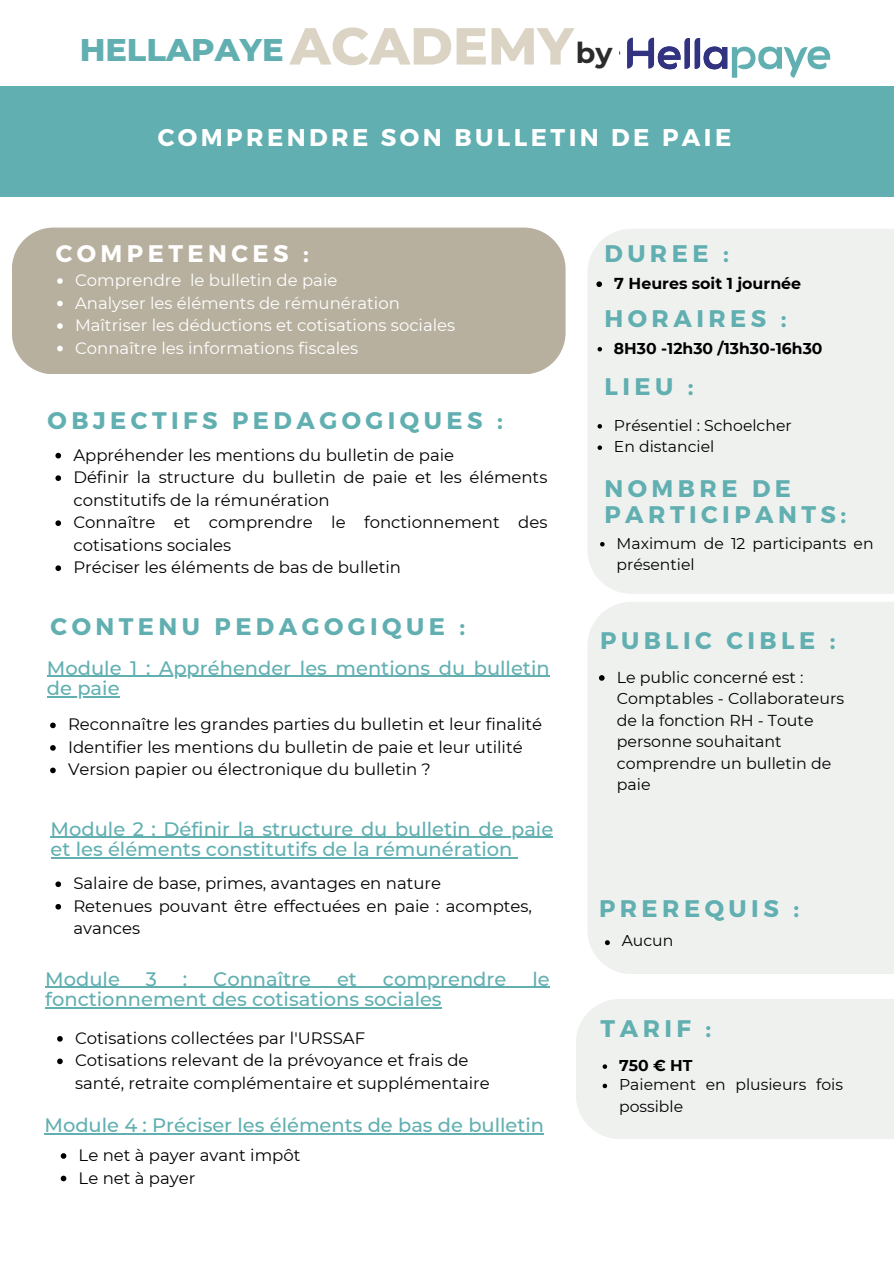
<style>
.page{position:relative;width:894px;height:1264px;background:#fff}
.page>*{position:absolute;margin:0;border:0;box-sizing:border-box;transform-origin:0 0}
.t1{font:800 51.9px "Montserrat";color:#dbd4c4}
.t2{font:800 31.95px "Montserrat";color:#61afb1}
.t3{font:700 28.5px "Montserrat";color:#2b2b2b}
.t4{font:700 24.15px "Montserrat";letter-spacing:.14em;color:#fff}
.t5{font:700 24px/25.8px "Montserrat";letter-spacing:.185em;color:#61afb1}
.t6{font:700 24px "Montserrat";letter-spacing:.185em;color:#fff}
.t7{font:500 19.5px/20.2px "Montserrat";color:#61afb1}
.t8{font:16.5px/22.5px "Montserrat";color:#000}
.t9{font:16.5px "Montserrat";color:#fff}
.t10{font:15.75px/21.3px "Montserrat";color:#000}
.t11{font:700 15.75px "Montserrat";color:#000}
.t12{font:15.6px/21.3px "Montserrat";color:#000}
.t13{font:700 15.6px "Montserrat";color:#000}
</style>
<div class="page">
<div style="left:0;top:86px;width:893px;height:110px;background:#61afb1"></div>
<div style="left:588px;top:602px;width:305px;height:372px;background:#eff1ef"></div>
<svg style="left:604px;top:940px;width:5px;height:5px"></svg>
<svg style="left:598px;top:675px;width:6px;height:5px"></svg>
<div style="left:588px;top:229px;width:305px;height:365px;background:#eff1ef"></div>
<svg style="left:596px;top:281px;width:6px;height:6px"></svg>
<svg style="left:597px;top:347px;width:5px;height:4px"></svg>
<svg style="left:597px;top:424px;width:5px;height:4px"></svg>
<svg style="left:597px;top:445px;width:5px;height:5px"></svg>
<svg style="left:619px;top:38px;width:211px;height:40px"></svg>
<div style="left:576px;top:999px;width:317px;height:140px;background:#eff1ef"></div>
<div style="left:12px;top:227px;width:553px;height:147px;background:#b8b09f"></div>
<svg style="left:57px;top:278px;width:6px;height:6px"></svg>
<svg style="left:57px;top:301px;width:6px;height:5px"></svg>
<svg style="left:57px;top:323px;width:6px;height:6px"></svg>
<svg style="left:57px;top:346px;width:6px;height:5px"></svg>
<svg style="left:55px;top:453px;width:6px;height:5px"></svg>
<svg style="left:55px;top:475px;width:6px;height:6px"></svg>
<svg style="left:55px;top:520px;width:6px;height:6px"></svg>
<svg style="left:55px;top:565px;width:6px;height:6px"></svg>
<svg style="left:600px;top:542px;width:4px;height:4px"></svg>
<svg style="left:50px;top:722px;width:6px;height:6px"></svg>
<svg style="left:50px;top:745px;width:6px;height:5px"></svg>
<svg style="left:50px;top:767px;width:6px;height:6px"></svg>
<hr style="left:47px;top:676px;width:502px;height:1px;background:#61afb1">
<hr style="left:47px;top:696px;width:72px;height:1px;background:#61afb1">
<hr style="left:51px;top:836px;width:502px;height:2px;background:#61afb1">
<hr style="left:51px;top:857px;width:461px;height:1px;background:#61afb1">
<svg style="left:55px;top:881px;width:6px;height:6px"></svg>
<svg style="left:55px;top:904px;width:6px;height:5px"></svg>
<hr style="left:45px;top:986px;width:504px;height:1px;background:#61afb1">
<hr style="left:45px;top:1007px;width:396px;height:1px;background:#61afb1">
<svg style="left:57px;top:1036px;width:6px;height:5px"></svg>
<svg style="left:57px;top:1058px;width:6px;height:6px"></svg>
<hr style="left:44px;top:1133px;width:500px;height:1px;background:#61afb1">
<svg style="left:61px;top:1153px;width:5px;height:5px"></svg>
<svg style="left:61px;top:1175px;width:5px;height:6px"></svg>
<h4 class="t2" style="left:80px;top:30px;width:205px">HELLAPAYE</h4>
<p class="t1" style="left:290px;top:14px;width:285px">ACADEMY</p>
<h4 class="t3" style="left:575px;top:35px;width:38px">by</h4>
<p class="t4" style="left:158px;top:122px;width:575px">COMPRENDRE SON BULLETIN DE PAIE</p>
<h4 class="t6" style="left:56px;top:238px;width:254px">COMPETENCES :</h4>
<p class="t9" style="left:75px;top:270px;width:264px">Comprendre le bulletin de paie</p>
<p class="t9" style="left:75px;top:292px;width:326px">Analyser les éléments de rémunération</p>
<p class="t9" style="left:75px;top:315px;width:381px">Maîtriser les déductions et cotisations sociales</p>
<p class="t9" style="left:75px;top:337px;width:284px">Connaître les informations fiscales</p>
<h4 class="t5" style="left:48px;top:406px;width:456px">OBJECTIFS PEDAGOGIQUES :</h4>
<p class="t8" style="left:73px;top:443px;width:382px">Appréhender les mentions du bulletin de paie</p>
<p class="t8" style="left:73px;top:466px;width:475px">Définir la structure du bulletin de paie et les éléments constitutifs de la rémunération</p>
<p class="t8" style="left:73px;top:511px;width:475px">Connaître et comprendre le fonctionnement des cotisations sociales</p>
<p class="t8" style="left:73px;top:556px;width:329px">Préciser les éléments de bas de bulletin</p>
<p class="t5" style="left:51px;top:612px;width:416px">CONTENU PEDAGOGIQUE :</p>
<p class="t7" style="left:47px;top:657px;width:504px">Module 1 : Appréhender les mentions du bulletin</p>
<p class="t7" style="left:47px;top:678px;width:74px">de paie</p>
<p class="t8" style="left:68px;top:713px;width:475px">Reconnaître les grandes parties du bulletin et leur finalité</p>
<p class="t8" style="left:68px;top:735px;width:456px">Identifier les mentions du bulletin de paie et leur utilité</p>
<p class="t8" style="left:68px;top:758px;width:364px">Version papier ou électronique du bulletin ?</p>
<h5 class="t7" style="left:51px;top:818px;width:504px">Module 2 : Définir la structure du bulletin de paie et les éléments constitutifs de la rémunération</h5>
<h4 class="t8" style="left:73px;top:872px;width:369px">Salaire de base, primes, avantages en nature</h4>
<p class="t8" style="left:73px;top:894px;width:460px">Retenues pouvant être effectuées en paie : acomptes, avances</p>
<p class="t7" style="left:45px;top:968px;width:76px">Module</p>
<p class="t7" style="left:146px;top:968px;width:13px">3</p>
<p class="t7" style="left:183px;top:968px;width:6px">:</p>
<p class="t7" style="left:213px;top:968px;width:99px">Connaître</p>
<p class="t7" style="left:337px;top:968px;width:21px">et</p>
<p class="t7" style="left:383px;top:968px;width:125px">comprendre</p>
<p class="t7" style="left:532px;top:968px;width:19px">le</p>
<p class="t7" style="left:45px;top:988px;width:398px">fonctionnement des cotisations sociales</p>
<p class="t8" style="left:75px;top:1026px;width:291px">Cotisations collectées par l'URSSAF</p>
<p class="t8" style="left:75px;top:1049px;width:416px">Cotisations relevant de la prévoyance et frais de santé, retraite complémentaire et supplémentaire</p>
<p class="t7" style="left:44px;top:1115px;width:501px">Module 4 : Préciser les éléments de bas de bulletin</p>
<p class="t8" style="left:79px;top:1143px;width:223px">Le net à payer avant impôt</p>
<p class="t8" style="left:79px;top:1166px;width:118px">Le net à payer</p>
<h4 class="t5" style="left:604px;top:240px;width:126px">DUREE :</h4>
<h4 class="t11" style="left:614px;top:274px;width:188px">7 Heures soit 1 journée</h4>
<h4 class="t5" style="left:604px;top:304px;width:184px">HORAIRES :</h4>
<p class="t13" style="left:613px;top:338px;width:210px">8H30 -12h30 /13h30-16h30</p>
<p class="t5" style="left:604px;top:372px;width:91px">LIEU :</p>
<h4 class="t12" style="left:613px;top:414px;width:179px">Présentiel : Schoelcher</h4>
<p class="t12" style="left:613px;top:436px;width:102px">En distanciel</p>
<h5 class="t5" style="left:604px;top:474px;width:243px">NOMBRE DE<br>PARTICIPANTS:</h5>
<p class="t12" style="left:616px;top:532px;width:258px">Maximum de 12 participants en présentiel</p>
<h2 class="t5" style="left:600px;top:626px;width:237px">PUBLIC CIBLE :</h2>
<h3 class="t10" style="left:616px;top:666px;width:229px">Le public concerné est :<br>Comptables - Collaborateurs de la fonction RH - Toute personne souhaitant comprendre un bulletin de paie</h3>
<p class="t5" style="left:599px;top:894px;width:201px">PREREQUIS :</p>
<h1 class="t12" style="left:621px;top:930px;width:53px">Aucun</h1>
<h4 class="t5" style="left:600px;top:1014px;width:112px">TARIF :</h4>
<p class="t13" style="left:619px;top:1055px;width:75px">750 € HT</p>
<h4 class="t12" style="left:619px;top:1074px;width:225px">Paiement en plusieurs fois possible</h4>
</div>
